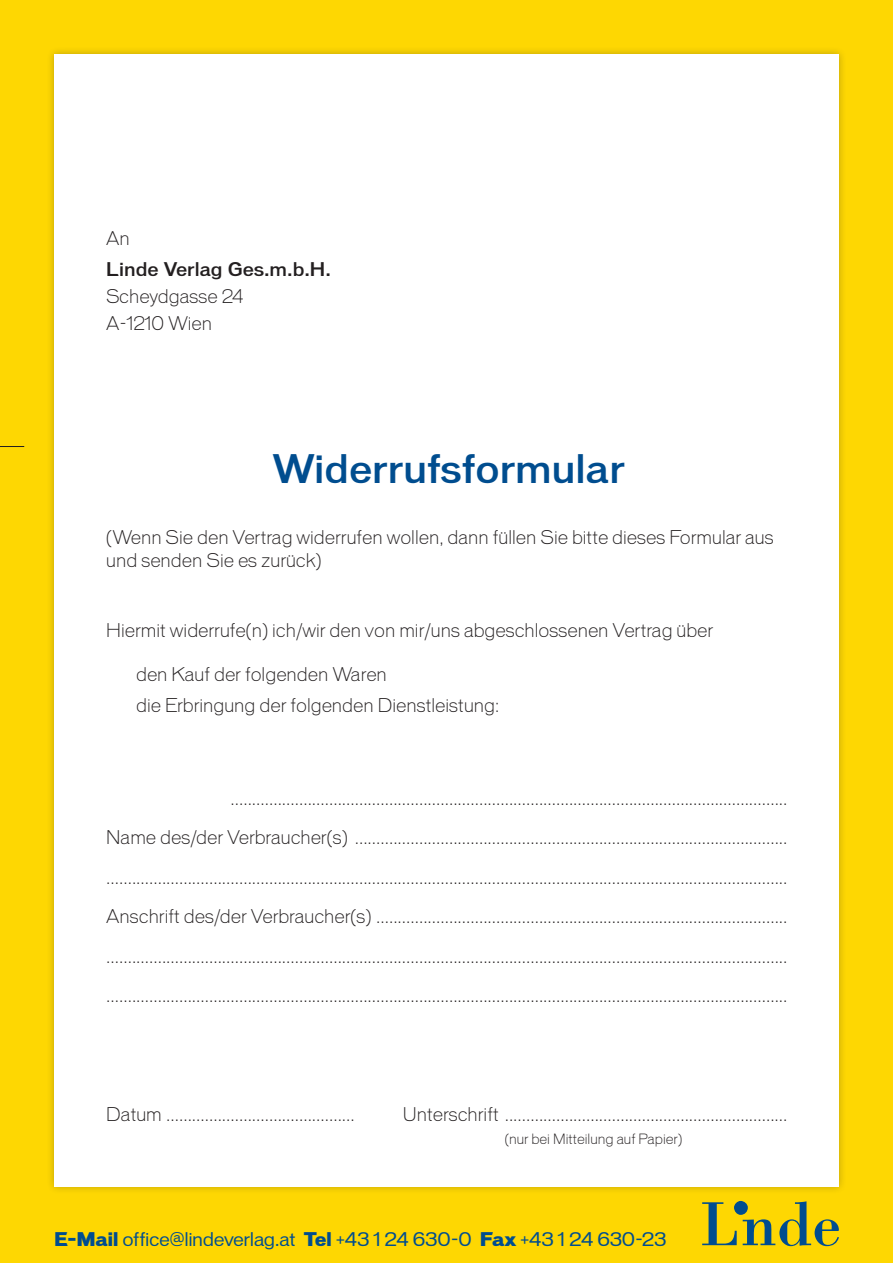
<style>
.page{position:relative;width:893px;height:1263px;background:#fed702}
.page>*{position:absolute;margin:0;border:0;box-sizing:border-box;transform-origin:0 0}
.t1{font:500 37.5px "Vonnes";color:#004d8f}
.t2{font:300 18px/39.5px "Vonnes";color:#231f20}
.t3{font:18px "Vonnes";letter-spacing:-.02em;color:#004d8f}
.t4{font:500 18px "Vonnes";color:#231f20}
.t5{font:300 13.5px "Vonnes";color:#231f20}
.s1{font-weight:700;font-stretch:expanded}
</style>
<div class="page">
<div style="left:46px;top:46px;width:801px;height:1148px;background:#231f20;opacity:.3"></div>
<div style="left:54px;top:54px;width:785px;height:1132px;background:#fff"></div>
<div style="left:734px;top:1201px;width:14px;height:14px;background:#004d8f;border-radius:50%"></div>
<svg style="left:702px;top:1202px;width:35px;height:43px"></svg>
<svg style="left:743px;top:1201px;width:96px;height:45px"></svg>
<svg style="left:0;top:446px;width:24px;height:1px"></svg>
<p class="t2" style="left:106px;top:219px;width:25px">An</p>
<p class="t4" style="left:106px;top:259px;width:226px">Linde Verlag Ges.m.b.H.</p>
<p class="t2" style="left:106px;top:283px;width:139px;line-height:26.7px">Scheydgasse 24<br>A-1210 Wien</p>
<h1 class="t1" style="left:272px;top:447px;width:354px">Widerrufsformular</h1>
<p class="t2" style="left:106px;top:526px;width:669px;line-height:22.5px">(Wenn Sie den Vertrag widerrufen wollen, dann füllen Sie bitte dieses Formular aus und senden Sie es zurück)</p>
<p class="t2" style="left:106px;top:611px;width:608px">Hiermit widerrufe(n) ich/wir den von mir/uns abgeschlossenen Vertrag über</p>
<p class="t2" style="left:136px;top:659px;width:365px;line-height:31px">den Kauf der folgenden Waren<br>die Erbringung der folgenden Dienstleistung:</p>
<p class="t2" style="left:106px;top:778px;width:683px;text-align:justify;text-indent:124px">..................................................................................................................................<br>Name des/der Verbraucher(s) ..................................................................................................... ...............................................................................................................................................................<br>Anschrift des/der Verbraucher(s) ................................................................................................ ............................................................................................................................................................... ...............................................................................................................................................................</p>
<p class="t2" style="left:106px;top:1094px;width:250px">Datum ............................................</p>
<p class="t2" style="left:403px;top:1094px;width:386px">Unterschrift ..................................................................</p>
<p class="t5" style="left:505px;top:1131px;width:179px">(nur bei Mitteilung auf Papier)</p>
<p class="t3" style="left:54px;top:1228px;width:614px"><span class="s1">E-Mail</span> office@lindeverlag.at <span class="s1">Tel</span> +43 1 24 630-0 <span class="s1">Fax</span> +43 1 24 630-23</p>
</div>
